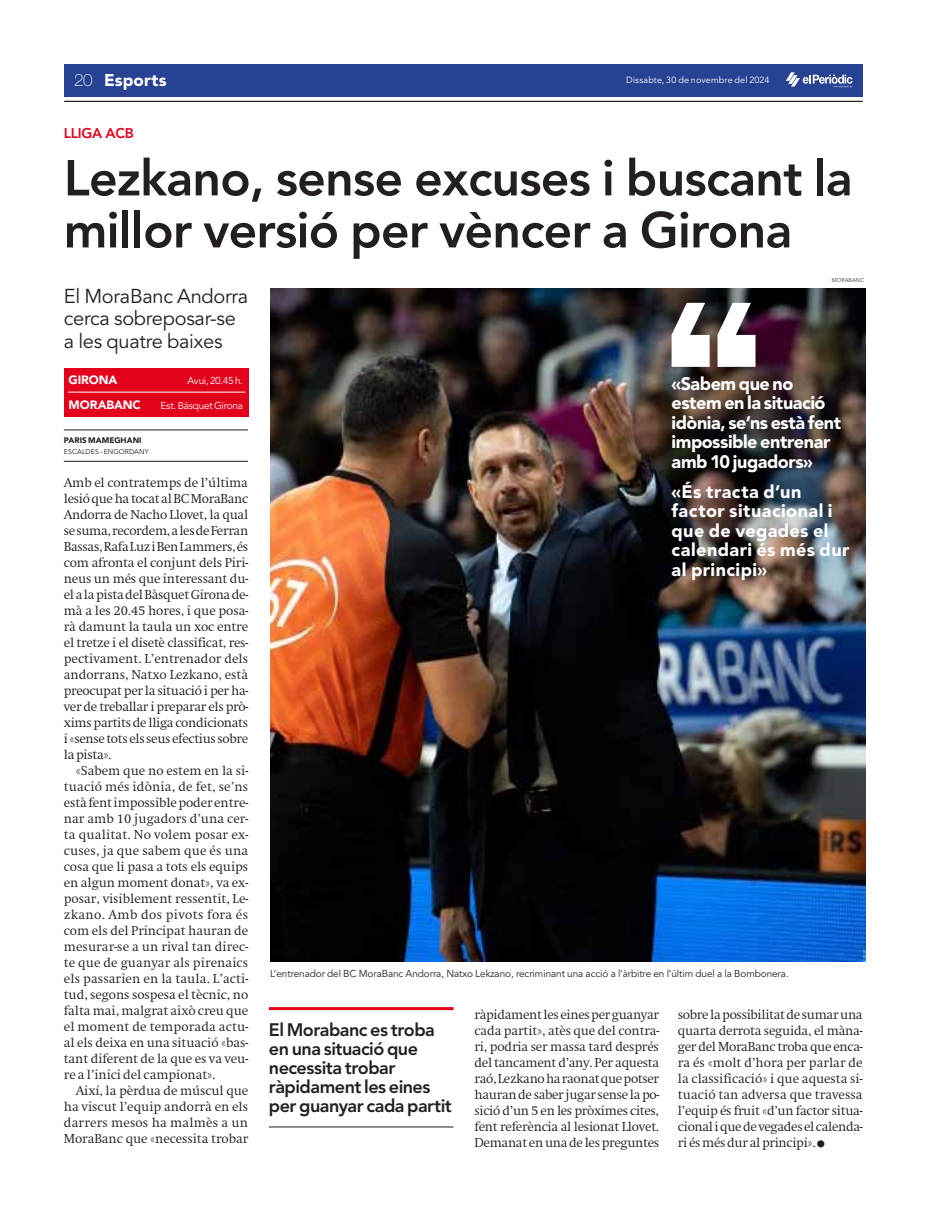
<style>
.page{position:relative;width:927px;height:1220px;background:#fff}
.page>*{position:absolute;margin:0;border:0;box-sizing:border-box;transform-origin:0 0}
.t1{font:800 50px/52px "Avenir LT Std";letter-spacing:-.015em;color:#231f20}
.t2{font:20px/22.5px "Avenir LT Std";letter-spacing:-.015em;color:#231f20}
.t3{font:800 18px/19px "Avenir LT Std";letter-spacing:-.03em;color:#231f20}
.t4{font:900 18px/19.5px "Avenir LT Std";letter-spacing:-.015em;color:#fff}
.t5{font:900 18px/19.5px "Avenir LT Std";letter-spacing:.025em;color:#fff}
.t6{font:900 17px "Avenir LT Std";letter-spacing:.01em;color:#fff}
.t7{font:800 14px "Avenir LT Std";letter-spacing:-.015em;color:#e2001a}
.t8{font:300 12.5px/16px "Swift ND Std";letter-spacing:-.025em;color:#231f20;text-align:justify}
.t9{font:900 12px "Avenir LT Std";letter-spacing:-.01em;color:#fff}
.t10{font:10px "Avenir LT Std";letter-spacing:-.01em;color:#231f20}
.t11{font:10px "Avenir LT Std";letter-spacing:-.025em;color:#fff}
.t12{font:9px "Avenir LT Std";letter-spacing:.015em;color:#fff}
.t13{font:900 8px "Avenir LT Std";letter-spacing:.005em;color:#231f20}
.t14{font:7px "Avenir LT Std";letter-spacing:.01em;color:#231f20}
.t15{font:300 5.5px "Avenir LT Std";letter-spacing:.015em;color:#231f20}
.s1{font-family:"Helvetica Neue LT Std";font-weight:100}
</style>
<div class="page">
<div style="left:64px;top:64px;width:798px;height:32px;background:#274293"></div>
<svg style="left:785px;top:72px;width:67px;height:16px"></svg>
<hr style="left:64px;top:101px;width:798px;height:1px;background:#231f20">
<img style="left:270px;top:288px;width:595px;height:673px">
<hr style="left:64px;top:430px;width:184px;height:1px;background:#231f20">
<hr style="left:64px;top:461px;width:184px;height:1px;background:#231f20">
<hr style="left:269px;top:1007px;width:184px;height:3px;background:#e2001a">
<hr style="left:269px;top:1127px;width:184px;height:1px;background:#231f20">
<div style="left:64px;top:368px;width:185px;height:48px;background:#e2001a"></div>
<hr style="left:68px;top:392px;width:177px;height:1px;background:#fff">
<svg style="left:671px;top:303px;width:84px;height:64px"></svg>
<h3 class="t6" style="left:74px;top:70px;width:94px"><span class="s1">20</span> Esports</h3>
<p class="t12" style="left:626px;top:75px;width:145px">Dissabte, 30 de novembre del 2024</p>
<p class="t7" style="left:64px;top:125px;width:71px">LLIGA ACB</p>
<h1 class="t1" style="left:64px;top:152px;width:790px">Lezkano, sense excuses i buscant la millor versió per vèncer a Girona</h1>
<h2 class="t2" style="left:64px;top:285px;width:186px">El MoraBanc Andorra cerca sobreposar-se a les quatre baixes</h2>
<p class="t9" style="left:69px;top:373px;width:50px">GIRONA</p>
<p class="t11" style="left:187px;top:375px;width:57px">Avui, 20.45 h.</p>
<p class="t9" style="left:69px;top:397px;width:74px">MORABANC</p>
<p class="t11" style="left:160px;top:399px;width:84px">Est. Bàsquet Girona</p>
<p class="t13" style="left:64px;top:435px;width:79px">PARIS MAMEGHANI</p>
<p class="t14" style="left:64px;top:447px;width:86px">ESCALDES - ENGORDANY</p>
<p class="t8" style="left:64px;top:474px;width:186px">Amb el contratemps de l’última lesió que ha tocat al BC MoraBanc Andorra de Nacho Llovet, la qual se suma, recordem, a les de Ferran Bassas, Rafa Luz i Ben Lammers, és com afronta el conjunt dels Piri&shy;neus un més que interessant du&shy;el a la pista del Bàsquet Girona de&shy;mà a les 20.45 hores, i que posa&shy;rà damunt la taula un xoc entre el tretze i el disetè classificat, res&shy;pectivament. L’entrenador dels andorrans, Natxo Lezkano, està preocupat per la situació i per ha&shy;ver de treballar i preparar els prò&shy;xims partits de lliga condicionats i «sense tots els seus efectius sobre la pista».</p>
<p class="t8" style="left:64px;top:762px;width:186px;text-indent:12px">«Sabem que no estem en la si&shy;tuació més idònia, de fet, se’ns està fent impossible poder entre&shy;nar amb 10 jugadors d’una cer&shy;ta qualitat. No volem posar ex&shy;cuses, ja que sabem que és una cosa que li pasa a tots els equips en algun moment donat», va ex&shy;posar, visiblement ressentit, Le&shy;zkano. Amb dos pivots fora és com els del Principat hauran de mesurar-se a un rival tan direc&shy;te que de guanyar als pirenaics els passarien en la taula. L’acti&shy;tud, segons sospesa el tècnic, no falta mai, malgrat això creu que el moment de temporada actu&shy;al els deixa en una situació «bas&shy;tant diferent de la que es va veu&shy;re a l’inici del campionat».</p>
<p class="t8" style="left:64px;top:1082px;width:186px;text-indent:12px">Així, la pèrdua de múscul que ha viscut l’equip andorrà en els darrers mesos ha malmès a un MoraBanc que «necessita trobar</p>
<p class="t15" style="left:831px;top:277px;width:34px">MORABANC</p>
<h3 class="t4" style="left:671px;top:374px;width:171px">«Sabem que no estem en la situació idònia, se’ns està fent impossible entrenar amb 10 jugadors»</h3>
<h3 class="t5" style="left:671px;top:482px;width:179px">«És tracta d’un factor situacional i que de vegades el calendari és més dur al principi»</h3>
<p class="t10" style="left:270px;top:967px;width:520px">L’entrenador del BC MoraBanc Andorra, Natxo Lekzano, recriminant una acció a l’àrbitre en l’últim duel a la Bombonera.</p>
<h3 class="t3" style="left:269px;top:1020px;width:184px">El Morabanc es troba en una situació que necessita trobar ràpidament les eines per guanyar cada partit</h3>
<p class="t8" style="left:474px;top:1006px;width:186px">ràpidament les eines per guanyar cada partit», atès que del contra&shy;ri, podria ser massa tard després del tancament d’any. Per aquesta raó, Lezkano ha raonat que potser hauran de saber jugar sense la po&shy;sició d’un 5 en les pròximes cites, fent referència al lesionat Llovet.<br>Demanat en una de les preguntes</p>
<p class="t8" style="left:678px;top:1006px;width:186px">sobre la possibilitat de sumar una quarta derrota seguida, el màna&shy;ger del MoraBanc troba que enca&shy;ra és «molt d’hora per parlar de la classificació» i que aquesta si&shy;tuació tan adversa que travessa l’equip és fruit «d’un factor situa&shy;cional i que de vegades el calenda&shy;ri és més dur al principi».</p>
</div>
